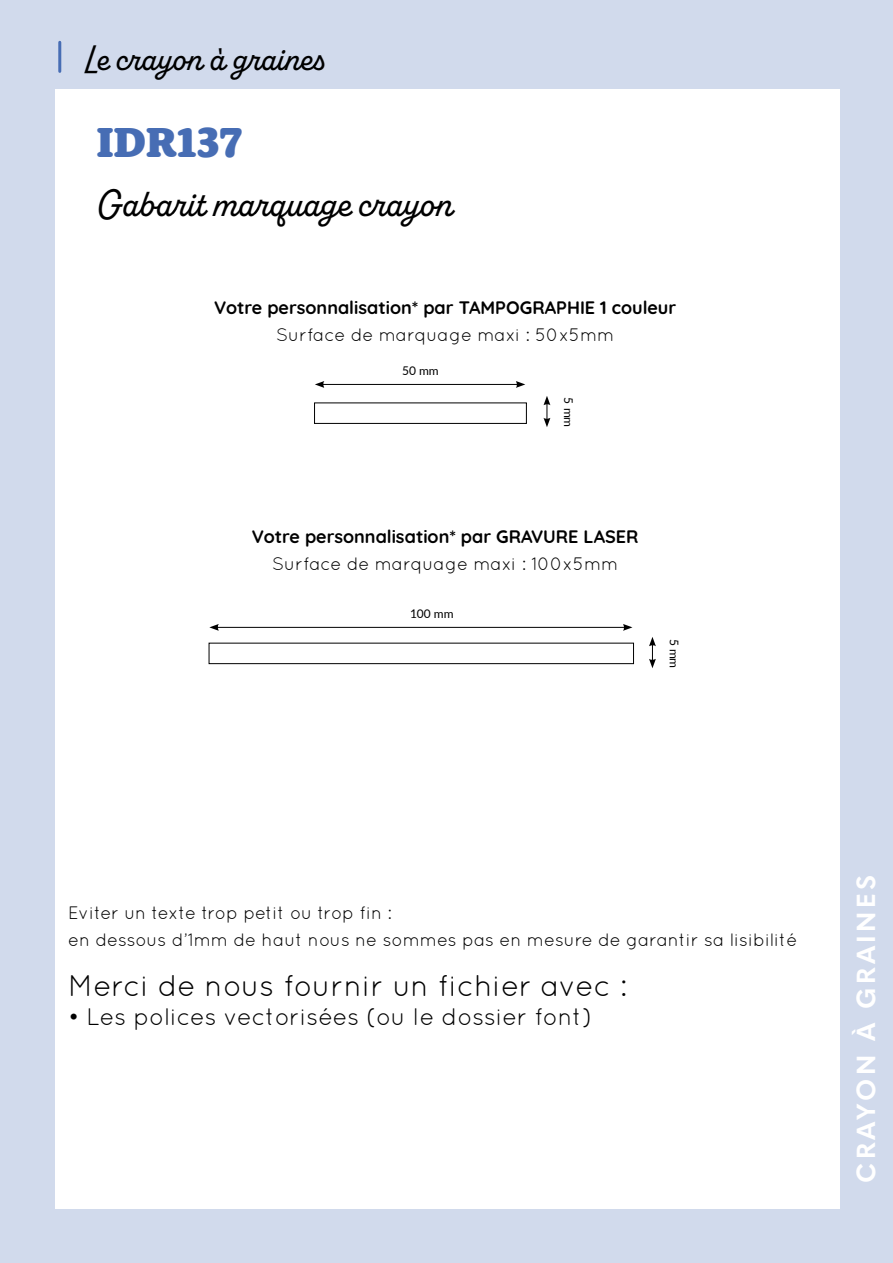
<style>
.page{position:relative;width:893px;height:1263px;background:#d1daec}
.page>*{position:absolute;margin:0;border:0;box-sizing:border-box;transform-origin:0 0}
.t1{font:900 43.2px "Rooney";color:#476db4}
.t2{font:500 38.85px "Alkaline";color:#000}
.t3{font:500 35.7px "Alkaline";color:#000}
.t4{font:30px "Quicksand";color:#000}
.t5{font:700 25.8px "Quasimoda";letter-spacing:.125em;color:#fff}
.t6{font:24px "Quicksand";color:#000}
.t7{font:18px/27px "Quicksand";color:#000}
.t8{font:700 18px "Quicksand";color:#000}
.t9{font:12px "Lato";color:#000}
</style>
<div class="page">
<div style="left:55px;top:90px;width:785px;height:1119px;background:#fff"></div>
<hr style="left:58px;top:42px;width:3px;height:29px;background:#476db4">
<div style="left:314px;top:402px;width:213px;height:22px;border:1px solid #000"></div>
<hr style="left:322px;top:384px;width:196px;height:1px;background:#000">
<svg style="left:315px;top:381px;width:9px;height:7px"></svg>
<svg style="left:516px;top:381px;width:9px;height:7px"></svg>
<svg style="left:543px;top:396px;width:7px;height:31px"></svg>
<div style="left:209px;top:643px;width:425px;height:21px;border:1px solid #000"></div>
<hr style="left:216px;top:627px;width:409px;height:1px;background:#000">
<svg style="left:209px;top:624px;width:10px;height:7px"></svg>
<svg style="left:623px;top:624px;width:9px;height:7px"></svg>
<svg style="left:649px;top:637px;width:7px;height:31px"></svg>
<h3 class="t3" style="left:85px;top:37px;width:240px">Le crayon à graines</h3>
<h1 class="t1" style="left:97px;top:114px;width:147px">IDR137</h1>
<h2 class="t2" style="left:97px;top:180px;width:357px">Gabarit marquage crayon</h2>
<p class="t8" style="left:214px;top:292px;width:463px">Votre personnalisation* par TAMPOGRAPHIE 1 couleur</p>
<p class="t7" style="left:276px;top:321px;width:340px">Surface de marquage maxi : 50x5mm</p>
<p class="t9" style="left:402px;top:362px;width:38px">50 mm</p>
<p class="t9" style="left:577px;top:397px;width:31px;rotate:90deg">5 mm</p>
<p class="t8" style="left:252px;top:522px;width:388px">Votre personnalisation* par GRAVURE LASER</p>
<p class="t7" style="left:272px;top:550px;width:348px">Surface de marquage maxi : 100x5mm</p>
<p class="t9" style="left:410px;top:605px;width:45px">100 mm</p>
<p class="t9" style="left:683px;top:638px;width:31px;rotate:90deg">5 mm</p>
<p class="t7" style="left:68px;top:899px;width:731px">Eviter un texte trop petit ou trop fin :<br>en dessous d’1mm de haut nous ne sommes pas en mesure de garantir sa lisibilité</p>
<h3 class="t4" style="left:68px;top:968px;width:560px">Merci de nous fournir un fichier avec :</h3>
<h3 class="t6" style="left:68px;top:1002px;width:526px">• Les polices vectorisées (ou le dossier font)</h3>
<h3 class="t5" style="left:846px;top:1183px;width:310px;rotate:-90deg">CRAYON À GRAINES</h3>
</div>
